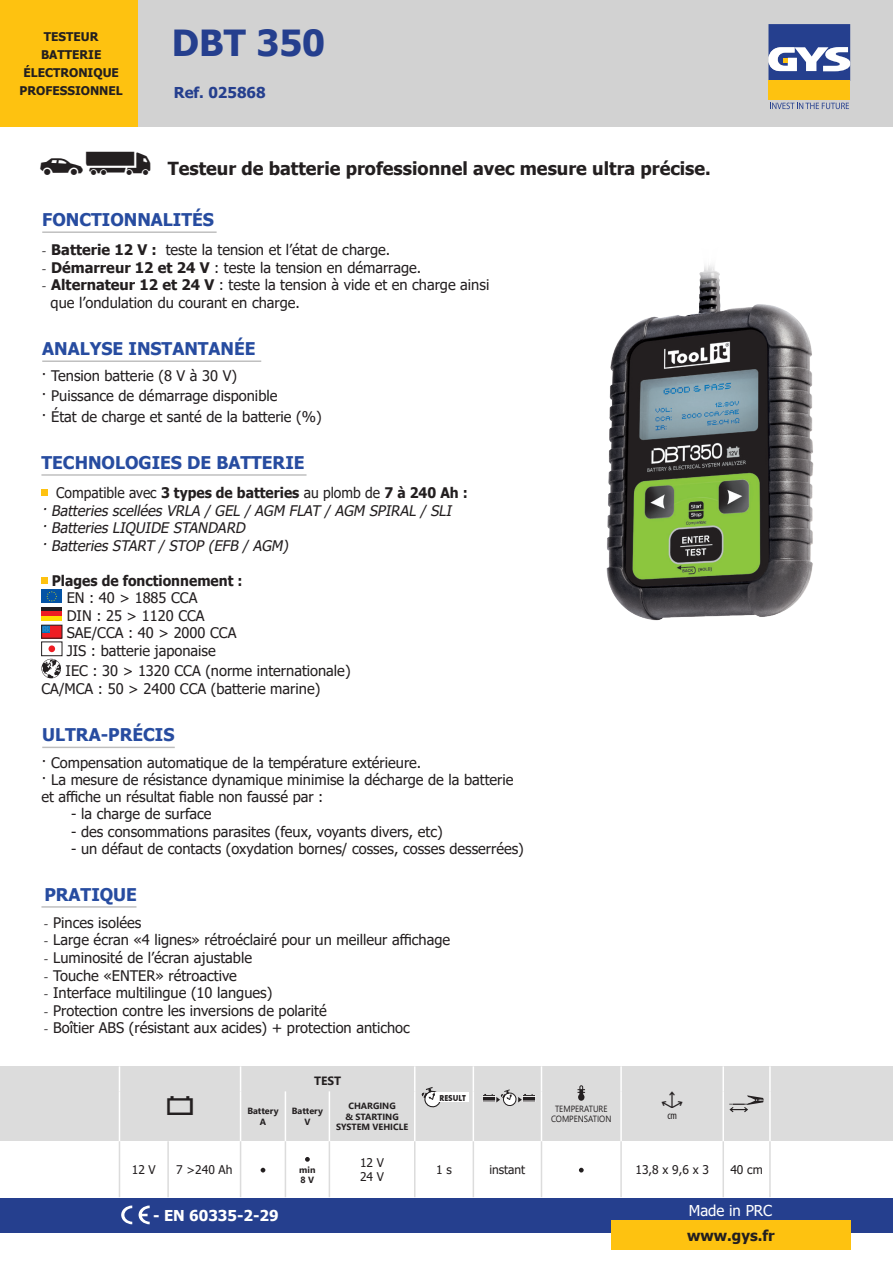
<style>
.page{position:relative;width:893px;height:1263px;background:#fff}
.page>*{position:absolute;margin:0;border:0;box-sizing:border-box;transform-origin:0 0}
.t1{font:700 36px "Tahoma";color:#253f8e}
.t2{font:700 18px "Tahoma";color:#231f20}
.t3{font:700 17.55px "Tahoma";color:#274ca0}
.t4{font:700 15px "Tahoma";color:#fff}
.t5{font:700 15px "Tahoma";color:#253f8e}
.t6{font:700 15px "Tahoma";color:#231f20}
.t7{font:15px "Tahoma";color:#fff}
.t8{font:14.55px/17.5px "Tahoma";color:#231f20}
.t9{font:italic 14.55px "Tahoma";color:#231f20}
.t10{font:700 14.55px "Tahoma";color:#231f20;scale:.95 1}
.t11{font:700 12px/18px "Tahoma";color:#231f20;text-align:center}
.t12{font:12px "Tahoma";color:#231f20}
.t13{font:700 12px "Segoe UI";color:#231f20}
.Normal_7pt_condensed{font:condensed 10.95px "Myriad Pro";color:#231f20;scale:.95 1}
.t14{font:700 9px/10.8px "Segoe UI";color:#231f20;text-align:center}
.t15{font:9px/10.8px "Segoe UI";color:#231f20;text-align:center;scale:.9 1}
.t16{font:700 8.85px "Futura";color:#231f20;scale:.9 1}
.s1{font-family:"Minion Pro"}
.s2{font-weight:700}
.s3{font-weight:400}
</style>
<div class="page">
<div style="left:137px;top:0;width:756px;height:127px;background:#d2d2d2"></div>
<div style="left:0;top:1198px;width:893px;height:34px;background:#253f8e"></div>
<div style="left:768px;top:81px;width:82px;height:19px;background:#fec210"></div>
<svg style="left:768px;top:24px;width:82px;height:57px;background:#6575a9"></svg>
<svg style="left:770px;top:103px;width:79px;height:6px"></svg>
<div style="left:0;top:0;width:137px;height:127px;background:#fec210"></div>
<div style="left:611px;top:1220px;width:239px;height:30px;background:#fec210"></div>
<div style="left:0;top:1066px;width:893px;height:75px;background:#dcdcdc"></div>
<svg style="left:119px;top:1066px;width:1px;height:25px"></svg>
<svg style="left:240px;top:1066px;width:1px;height:25px"></svg>
<svg style="left:414px;top:1066px;width:1px;height:25px"></svg>
<svg style="left:473px;top:1066px;width:1px;height:25px"></svg>
<hr style="left:620px;top:1066px;width:2px;height:25px;background:#fff">
<hr style="left:722px;top:1066px;width:2px;height:25px;background:#fff">
<hr style="left:769px;top:1066px;width:2px;height:25px;background:#fff">
<hr style="left:119px;top:1091px;width:1px;height:50px;background:#fff">
<hr style="left:240px;top:1091px;width:1px;height:50px;background:#fff">
<hr style="left:285px;top:1091px;width:1px;height:50px;background:#fff">
<hr style="left:329px;top:1091px;width:1px;height:50px;background:#fff">
<hr style="left:414px;top:1091px;width:1px;height:50px;background:#fff">
<hr style="left:473px;top:1091px;width:1px;height:50px;background:#fff">
<hr style="left:541px;top:1091px;width:1px;height:50px;background:#fff">
<hr style="left:620px;top:1091px;width:2px;height:50px;background:#fff">
<hr style="left:722px;top:1091px;width:2px;height:50px;background:#fff">
<hr style="left:769px;top:1091px;width:2px;height:50px;background:#fff">
<hr style="left:769px;top:1141px;width:2px;height:56px;background:#dcdcdc">
<svg style="left:421px;top:1087px;width:20px;height:21px"></svg>
<div style="left:435px;top:1092px;width:34px;height:10px;background:#fff"></div>
<svg style="left:483px;top:1066px;width:59px;height:40px"></svg>
<svg style="left:577px;top:1085px;width:8px;height:16px"></svg>
<svg style="left:729px;top:1095px;width:35px;height:17px"></svg>
<svg style="left:119px;top:1141px;width:651px;height:56px"></svg>
<svg style="left:121px;top:1205px;width:11px;height:19px"></svg>
<svg style="left:139px;top:1205px;width:11px;height:19px"></svg>
<img style="left:606px;top:265px;width:208px;height:356px">
<hr style="left:42px;top:231px;width:175px;height:2px;background:#bebebe">
<div style="left:41px;top:489px;width:7px;height:6px;background:#fec210"></div>
<div style="left:41px;top:577px;width:7px;height:6px;background:#fec210"></div>
<div style="left:41px;top:589px;width:21px;height:14px;background:#0353a5"></div>
<svg style="left:46px;top:591px;width:11px;height:10px"></svg>
<div style="left:41px;top:607px;width:21px;height:5px;background:#231f20"></div>
<div style="left:41px;top:616px;width:21px;height:5px;background:#ffdc01"></div>
<hr style="left:41px;top:612px;width:21px;height:4px;background:#ee1d23">
<svg style="left:43px;top:627px;width:17px;height:9px"></svg>
<div style="left:41px;top:625px;width:21px;height:13px;border:1px solid #231f20"></div>
<div style="left:41px;top:642px;width:21px;height:14px;border:1px solid #231f20"></div>
<div style="left:49px;top:645px;width:6px;height:7px;background:#ee1d23;border-radius:50%"></div>
<svg style="left:41px;top:659px;width:20px;height:19px"></svg>
<hr style="left:41px;top:474px;width:266px;height:2px;background:#bebebe">
<hr style="left:42px;top:747px;width:133px;height:1px;background:#bebebe">
<hr style="left:42px;top:360px;width:219px;height:2px;background:#bebebe">
<hr style="left:41px;top:906px;width:95px;height:2px;background:#bebebe">
<p class="t11" style="left:20px;top:28px;width:105px">TESTEUR<br>BATTERIE<br>ÉLECTRONIQUE<br>PROFESSIONNEL</p>
<p class="t1" style="left:172px;top:18px;width:155px">DBT 350</p>
<p class="t5" style="left:174px;top:82px;width:93px">Ref. 025868</p>
<p class="t2" style="left:168px;top:156px;width:545px">Testeur de batterie professionnel avec mesure ultra précise.</p>
<p class="t3" style="left:42px;top:208px;width:173px">FONCTIONNALITÉS</p>
<p class="t8" style="left:41px;top:242px;width:350px"><span class="s1">-</span> <span class="s2">Batterie 12 V :</span> teste la tension et l’état de charge.</p>
<p class="t8" style="left:41px;top:260px;width:381px"><span class="s1">-</span> <span class="s2">Démarreur 12 et 24 V</span> : teste la tension en démarrage.</p>
<p class="t8" style="left:51px;top:277px;width:440px;text-indent:-9px"><span class="s1">-</span> <span class="s2">Alternateur 12 et 24 V</span> : teste la tension à vide et en charge ainsi que l’ondulation du courant en charge.</p>
<p class="t3" style="left:42px;top:337px;width:215px">ANALYSE INSTANTANÉE</p>
<p class="t8" style="left:41px;top:367px;width:197px">· Tension batterie (8 V à 30 V)</p>
<p class="t8" style="left:41px;top:388px;width:237px">· Puissance de démarrage disponible</p>
<p class="t8" style="left:41px;top:408px;width:282px">· État de charge et santé de la batterie (%)</p>
<p class="t3" style="left:41px;top:450px;width:265px">TECHNOLOGIES DE BATTERIE</p>
<p class="t10" style="left:56px;top:483px;width:435px"><span class="s3">Compatible avec</span> 3 types de batteries <span class="s3">au plomb de</span> 7 à 240 Ah :</p>
<p class="t9" style="left:41px;top:500px;width:415px">·BatteriesscelléesVRLA /GEL /AGM FLAT /AGM SPIRAL /SLI</p>
<p class="t9" style="left:41px;top:518px;width:209px">·BatteriesLIQUIDE STANDARD</p>
<p class="t9" style="left:41px;top:536px;width:252px">·BatteriesSTART /STOP (EFB /AGM)</p>
<p class="t10" style="left:52px;top:570px;width:202px">Plages de fonctionnement :</p>
<p class="t8" style="left:67px;top:590px;width:132px">EN : 40 &gt; 1885 CCA</p>
<p class="t8" style="left:67px;top:607px;width:139px">DIN : 25 &gt; 1120 CCA</p>
<p class="t8" style="left:67px;top:625px;width:171px">SAE/CCA : 40 &gt; 2000 CCA</p>
<p class="t8" style="left:67px;top:643px;width:151px">JIS : batterie japonaise</p>
<p class="t8" style="left:66px;top:663px;width:287px">IEC : 30 &gt; 1320 CCA (norme internationale)</p>
<p class="t8" style="left:41px;top:681px;width:280px">CA/MCA : 50 &gt; 2400 CCA (batterie marine)</p>
<p class="t3" style="left:42px;top:723px;width:134px">ULTRA-PRÉCIS</p>
<p class="t8" style="left:41px;top:755px;width:381px">· Compensation automatique de la température extérieure.</p>
<p class="t8" style="left:41px;top:772px;width:474px;line-height:17.1px">· La mesure de résistance dynamique minimise la décharge de la batterie et affiche un résultat fiable non faussé par :</p>
<p class="t8" style="left:71px;top:806px;width:142px">- la charge de surface</p>
<p class="t8" style="left:71px;top:823px;width:373px">- des consommations parasites (feux, voyants divers, etc)</p>
<p class="t8" style="left:71px;top:840px;width:454px">- un défaut de contacts (oxydation bornes/ cosses, cosses desserrées)</p>
<p class="t3" style="left:44px;top:882px;width:94px">PRATIQUE</p>
<p class="t8" style="left:44px;top:915px;width:99px"><span class="s1">-</span> Pinces isolées</p>
<p class="t8" style="left:44px;top:932px;width:408px"><span class="s1">-</span> Large écran «4 lignes» rétroéclairé pour un meilleur affichage</p>
<p class="t8" style="left:44px;top:950px;width:210px"><span class="s1">-</span> Luminosité de l’écran ajustable</p>
<p class="t8" style="left:44px;top:967px;width:195px"><span class="s1">-</span> Touche «ENTER» rétroactive</p>
<p class="t8" style="left:44px;top:985px;width:230px"><span class="s1">-</span> Interface multilingue (10 langues)</p>
<p class="t8" style="left:44px;top:1002px;width:285px"><span class="s1">-</span> Protection contre les inversions de polarité</p>
<p class="t8" style="left:44px;top:1020px;width:368px"><span class="s1">-</span> Boîtier ABS (résistant aux acides) + protection antichoc</p>
<p class="t13" style="left:314px;top:1070px;width:29px">TEST</p>
<p class="t14" style="left:247px;top:1105px;width:33px">Battery<br>A</p>
<p class="t14" style="left:292px;top:1105px;width:33px">Battery<br>V</p>
<p class="t12" style="left:132px;top:1161px;width:26px">12 V</p>
<p class="t12" style="left:176px;top:1161px;width:58px">7 &gt;240 Ah</p>
<p class="t14" style="left:299px;top:1163px;width:18px;text-align:left">min<br>8 V</p>
<p class="t4" style="left:153px;top:1205px;width:127px">- EN 60335-2-29</p>
<p class="t14" style="left:348px;top:1099px;width:49px">CHARGING</p>
<p class="t14" style="left:345px;top:1110px;width:55px">&amp; STARTING</p>
<p class="t14" style="left:336px;top:1121px;width:74px">SYSTEM VEHICLE</p>
<p class="t12" style="left:360px;top:1154px;width:26px">12 V</p>
<p class="t12" style="left:360px;top:1168px;width:26px">24 V</p>
<p class="t16" style="left:439px;top:1093px;width:31px">RESULT</p>
<p class="t15" style="left:551px;top:1102px;width:69px">TEMPERATURE<br>COMPENSATION</p>
<p class="Normal_7pt_condensed" style="left:667px;top:1109px;width:12px">cm</p>
<p class="t12" style="left:436px;top:1161px;width:17px">1 s</p>
<p class="t12" style="left:489px;top:1161px;width:37px">instant</p>
<p class="t12" style="left:635px;top:1161px;width:75px">13,8 x 9,6 x 3</p>
<p class="t12" style="left:730px;top:1161px;width:34px">40 cm</p>
<p class="t7" style="left:689px;top:1200px;width:85px">Made in PRC</p>
<p class="t6" style="left:687px;top:1225px;width:89px">www.gys.fr</p>
</div>
